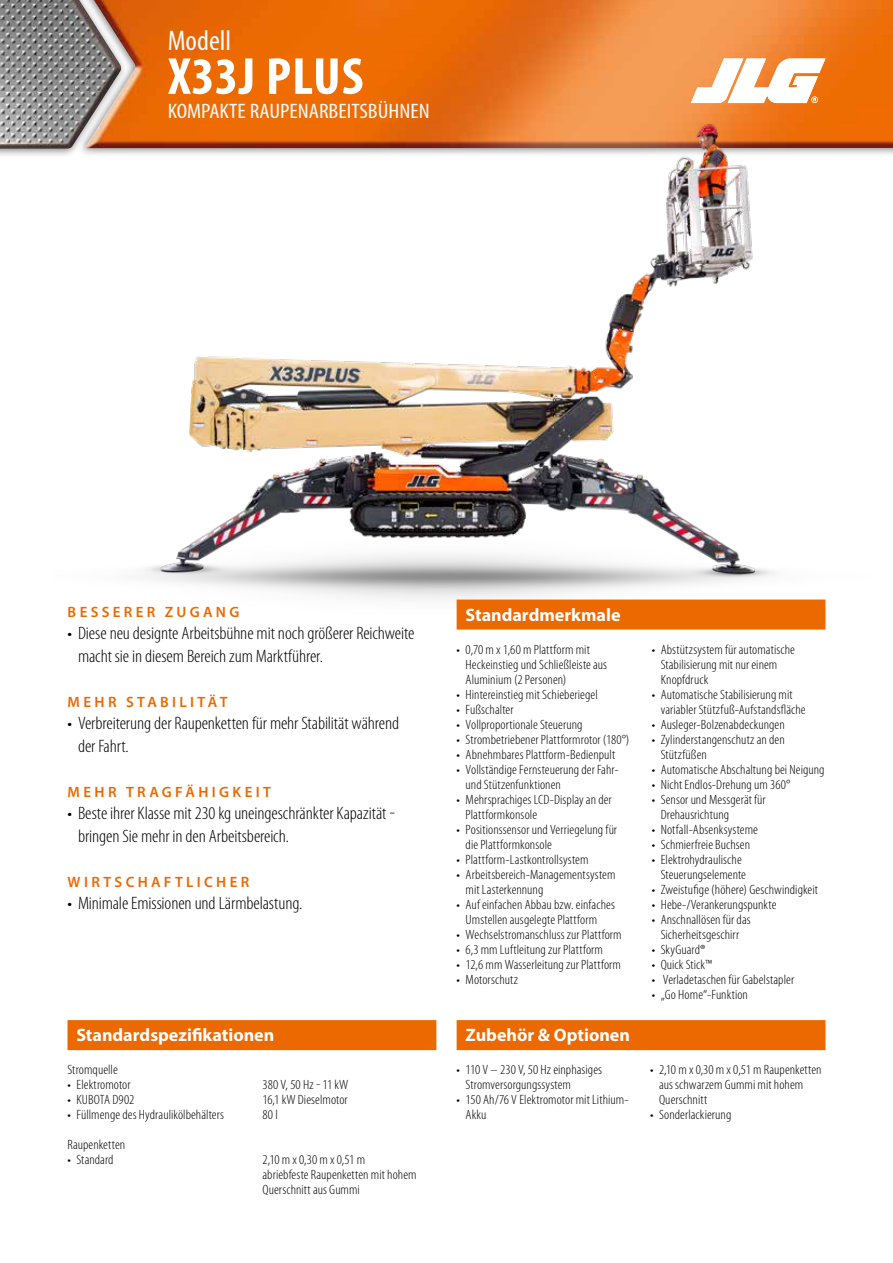
<style>
.page{position:relative;width:893px;height:1263px;background:#fff}
.page>*{position:absolute;margin:0;border:0;box-sizing:border-box;transform-origin:0 0}
.t1{font:700 condensed 52.5px "Myriad Pro";letter-spacing:.01em;color:#fff;scale:1.05 1}
.t2{font:condensed 28.5px "Myriad Pro";color:#f0fbff;scale:1.05 1}
.t3{font:condensed 21px "Myriad Pro";color:#f0fbff;scale:1.12 1}
.t4{font:300 condensed 18px/22.5px "Myriad Pro";letter-spacing:-.01em;color:#000;scale:1.07 1}
.t5{font:700 18px "Myriad Pro";color:#fff}
.t6{font:600 15px "Myriad Pro";letter-spacing:.225em;color:#ec6801}
.t7{font:300 condensed 13.5px/15px "Myriad Pro";letter-spacing:.005em;color:#000;scale:1.07 1}
</style>
<div class="page">
<img style="left:128px;top:0;width:765px;height:91px">
<div style="left:0;top:0;width:128px;height:158px;background:#000;opacity:.5"></div>
<img style="left:0;top:0;width:121px;height:149px">
<svg style="left:691px;top:59px;width:134px;height:32px"></svg>
<img style="left:53px;top:91px;width:840px;height:539px">
<div style="left:457px;top:1020px;width:368px;height:30px;background:#ec6801"></div>
<div style="left:68px;top:1020px;width:368px;height:30px;background:#ec6801"></div>
<div style="left:457px;top:599px;width:368px;height:30px;background:#ec6801"></div>
<h2 class="t2" style="left:168px;top:24px;width:62px">Modell</h2>
<h1 class="t1" style="left:168px;top:44px;width:187px">X33J PLUS</h1>
<h3 class="t3" style="left:168px;top:98px;width:235px">KOMPAKTE RAUPENARBEITSBÜHNEN</h3>
<p class="t6" style="left:68px;top:602px;width:173px">BESSERER ZUGANG</p>
<h3 class="t4" style="left:78px;top:622px;width:316px;text-indent:-10px">• Diese neu designte Arbeitsbühne mit noch größerer Reichweite macht sie in diesem Bereich zum Marktführer.</h3>
<p class="t6" style="left:68px;top:692px;width:162px">MEHR STABILITÄT</p>
<h3 class="t4" style="left:78px;top:712px;width:302px;text-indent:-10px">• Verbreiterung der Raupenketten für mehr Stabilität während der Fahrt.</h3>
<p class="t6" style="left:68px;top:782px;width:205px">MEHR TRAGFÄHIGKEIT</p>
<h3 class="t4" style="left:78px;top:802px;width:298px;text-indent:-10px">• Beste ihrer Klasse mit 230 kg uneingeschränkter Kapazität - bringen Sie mehr in den Arbeitsbereich.</h3>
<p class="t6" style="left:68px;top:872px;width:183px">WIRTSCHAFTLICHER</p>
<h3 class="t4" style="left:68px;top:892px;width:221px">• Minimale Emissionen und Lärmbelastung.</h3>
<h3 class="t5" style="left:466px;top:603px;width:156px">Standardmerkmale</h3>
<p class="t7" style="left:466px;top:642px;width:134px;text-indent:-9px">• 0,70 m x 1,60 m Plattform mit<br>Heckeinstieg und Schließleiste aus<br>Aluminium (2 Personen)</p>
<p class="t7" style="left:457px;top:687px;width:134px">• Hintereinstieg mit Schieberiegel</p>
<p class="t7" style="left:457px;top:702px;width:55px">• Fußschalter</p>
<p class="t7" style="left:457px;top:717px;width:119px">• Vollproportionale Steuerung</p>
<p class="t7" style="left:457px;top:732px;width:163px">• Strombetriebener Plattformrotor (180°)</p>
<p class="t7" style="left:457px;top:747px;width:150px">• Abnehmbares Plattform-Bedienpult</p>
<p class="t7" style="left:466px;top:762px;width:144px;text-indent:-9px">• Vollständige Fernsteuerung der Fahr&shy;und Stützenfunktionen</p>
<p class="t7" style="left:466px;top:792px;width:138px;text-indent:-9px">• Mehrsprachiges LCD-Display an der<br>Plattformkonsole</p>
<p class="t7" style="left:466px;top:822px;width:143px;text-indent:-9px">• Positionssensor und Verriegelung für die Plattformkonsole</p>
<p class="t7" style="left:457px;top:852px;width:125px">• Plattform-Lastkontrollsystem</p>
<p class="t7" style="left:466px;top:867px;width:142px;text-indent:-9px">• Arbeitsbereich-Managementsystem mit Lasterkennung</p>
<p class="t7" style="left:466px;top:897px;width:141px;text-indent:-9px">• Auf einfachen Abbau bzw. einfaches<br>Umstellen ausgelegte Plattform</p>
<p class="t7" style="left:457px;top:927px;width:156px">• Wechselstromanschluss zur Plattform</p>
<p class="t7" style="left:457px;top:942px;width:138px">• 6,3 mm Luftleitung zur Plattform</p>
<p class="t7" style="left:457px;top:957px;width:155px">• 12,6 mm Wasserleitung zur Plattform</p>
<p class="t7" style="left:457px;top:972px;width:59px">• Motorschutz</p>
<h3 class="t5" style="left:76px;top:1023px;width:199px">Standardspezifikationen</h3>
<h3 class="t5" style="left:466px;top:1023px;width:166px">Zubehör &amp; Optionen</h3>
<p class="t7" style="left:68px;top:1062px;width:49px">Stromquelle</p>
<p class="t7" style="left:68px;top:1077px;width:61px">• Elektromotor</p>
<p class="t7" style="left:262px;top:1077px;width:82px">380 V, 50 Hz - 11 kW</p>
<p class="t7" style="left:68px;top:1092px;width:64px">• KUBOTA D902</p>
<p class="t7" style="left:262px;top:1092px;width:81px">16,1 kW Dieselmotor</p>
<p class="t7" style="left:68px;top:1107px;width:148px">• Füllmenge des Hydraulikölbehälters</p>
<p class="t7" style="left:262px;top:1107px;width:16px">80 l</p>
<p class="t7" style="left:68px;top:1137px;width:55px">Raupenketten</p>
<p class="t7" style="left:68px;top:1152px;width:45px">• Standard</p>
<p class="t7" style="left:262px;top:1152px;width:145px">2,10 m x 0,30 m x 0,51 m<br>abriebfeste Raupenketten mit hohem<br>Querschnitt aus Gummi</p>
<p class="t7" style="left:466px;top:1062px;width:129px;text-indent:-9px">• 110 V – 230 V, 50 Hz einphasiges<br>Stromversorgungssystem</p>
<p class="t7" style="left:466px;top:1092px;width:154px;text-indent:-9px">• 150 Ah/76 V Elektromotor mit Lithium-<br>Akku</p>
<p class="t7" style="left:661px;top:642px;width:127px;text-indent:-9px">• Abstützsystem für automatische<br>Stabilisierung mit nur einem<br>Knopfdruck</p>
<p class="t7" style="left:661px;top:687px;width:137px;text-indent:-9px">• Automatische Stabilisierung mit variabler Stützfuß-Aufstandsfläche</p>
<p class="t7" style="left:652px;top:717px;width:126px">• Ausleger-Bolzenabdeckungen</p>
<p class="t7" style="left:661px;top:732px;width:117px;text-indent:-9px">• Zylinderstangenschutz an den<br>Stützfüßen</p>
<p class="t7" style="left:652px;top:762px;width:163px">• Automatische Abschaltung bei Neigung</p>
<p class="t7" style="left:652px;top:777px;width:131px">• Nicht Endlos-Drehung um 360°</p>
<p class="t7" style="left:661px;top:792px;width:100px;text-indent:-9px">• Sensor und Messgerät für<br>Drehausrichtung</p>
<p class="t7" style="left:652px;top:822px;width:101px">• Notfall-Absenksysteme</p>
<p class="t7" style="left:652px;top:837px;width:93px">• Schmierfreie Buchsen</p>
<p class="t7" style="left:661px;top:852px;width:81px;text-indent:-9px">• Elektrohydraulische<br>Steuerungselemente</p>
<p class="t7" style="left:652px;top:882px;width:157px">• Zweistufige (höhere) Geschwindigkeit</p>
<p class="t7" style="left:652px;top:897px;width:118px">• Hebe-/Verankerungspunkte</p>
<p class="t7" style="left:652px;top:912px;width:94px;text-align:center">• Anschnallösen für das<br>Sicherheitsgeschirr</p>
<p class="t7" style="left:652px;top:942px;width:52px">• SkyGuard®</p>
<p class="t7" style="left:652px;top:957px;width:58px">• Quick Stick™</p>
<p class="t7" style="left:652px;top:972px;width:135px">• Verladetaschen für Gabelstapler</p>
<p class="t7" style="left:652px;top:987px;width:92px">• „Go Home“-Funktion</p>
<p class="t7" style="left:659px;top:1062px;width:153px;text-indent:-9px">• 2,10 m x 0,30 m x 0,51 m Raupenketten aus schwarzem Gummi mit hohem<br>Querschnitt</p>
<p class="t7" style="left:650px;top:1107px;width:77px">• Sonderlackierung</p>
</div>
